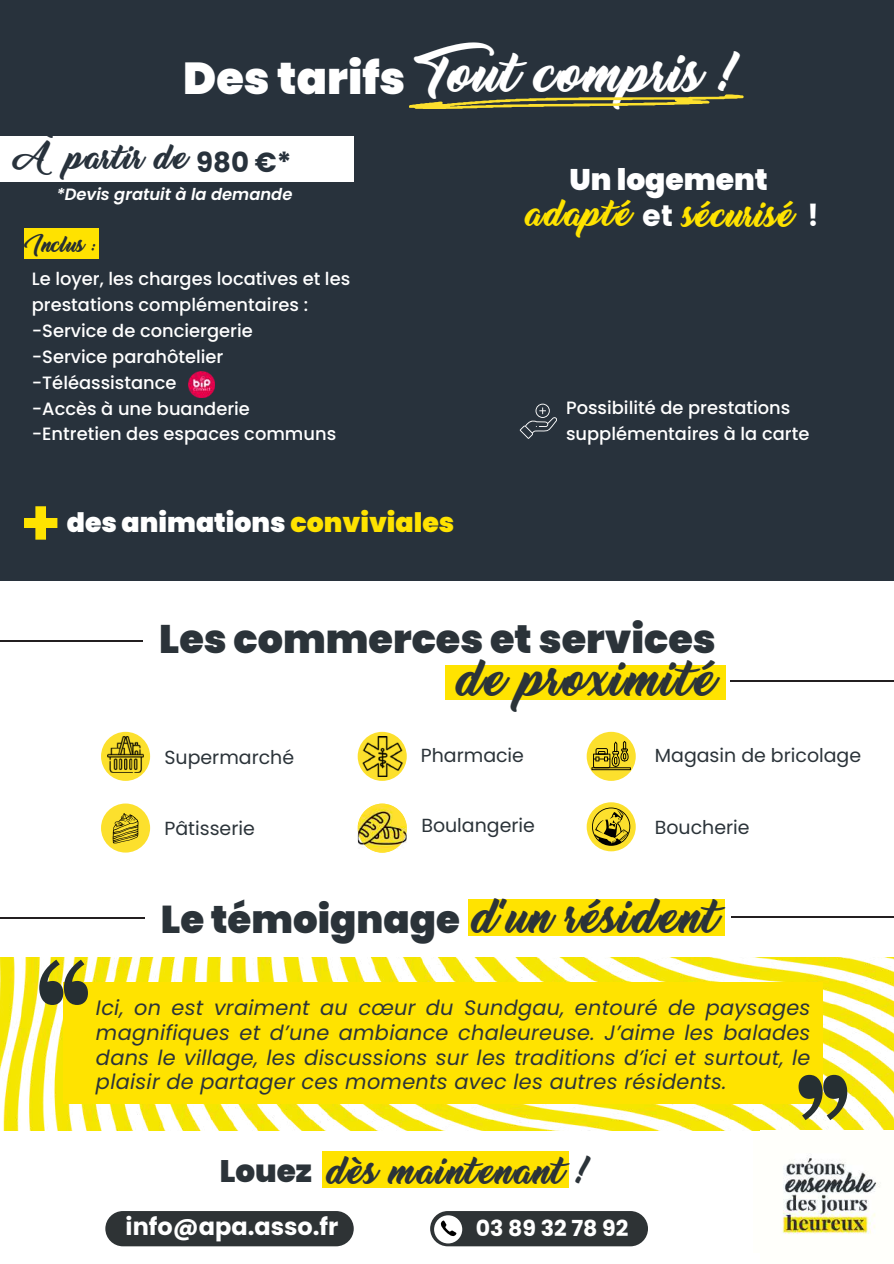
<style>
.page{position:relative;width:894px;height:1264px;background:#fff}
.page>*{position:absolute;margin:0;border:0;box-sizing:border-box;transform-origin:0 0}
.t1{font:700 65.4px "Poppins";color:#ffe300}
.t2{font:44.7px "Thinking Of Betty";color:#fff}
.t3{font:900 44.7px "Poppins";color:#fff}
.t4{font:40.8px "Thinking Of Betty";color:#2b3339}
.t5{font:900 39.75px "Poppins";color:#2b3339}
.t6{font:900 38.7px "Poppins";color:#2b3339}
.t7{font:31.05px "Thinking Of Betty";color:#2b3339}
.t8{font:900 31.05px "Poppins";color:#2b3339}
.t9{font:29.7px "Thinking Of Betty";color:#ffe300}
.t10{font:900 29.7px "Poppins";color:#fff}
.t11{font:27.6px "Thinking Of Betty";color:#28323c}
.t12{font:900 26.85px "Poppins";color:#fff}
.t13{font:700 25.95px "Poppins";color:#fff}
.t14{font:700 24px "Poppins";color:#fff}
.t15{font:700 22.05px "Poppins";color:#fff}
.t16{font:italic 20.85px/24.6px "Poppins";letter-spacing:.015em;color:#2b3339;text-align:justify}
.t17{font:18.9px "Poppins";color:#2b3339}
.t18{font:500 17.85px/25.8px "Poppins";color:#fff}
.t19{font:17.85px "Thinking Of Betty";color:#262f33}
.t20{font:italic 600 16.35px "Poppins";color:#fff}
.s1{font-family:"Poppins";font-weight:700}
.s2{font-family:"Poppins";color:#fff}
.s3{color:#ffe300}
.s4{font-family:"Thinking Of Betty";font-weight:400}
</style>
<div class="page">
<div style="left:0;top:0;width:893px;height:580px;background:#28323c"></div>
<hr style="left:0;top:917px;width:144px;height:1px;background:#231f20">
<div style="left:467px;top:899px;width:257px;height:36px;background:#ffe300"></div>
<div style="left:586px;top:802px;width:49px;height:49px;background:#fce02d;border-radius:50%"></div>
<svg style="left:409px;top:94px;width:334px;height:15px"></svg>
<div style="left:445px;top:665px;width:280px;height:34px;background:#ffe300"></div>
<hr style="left:730px;top:680px;width:163px;height:1px;background:#231f20">
<hr style="left:730px;top:916px;width:163px;height:2px;background:#231f20">
<img style="left:0;top:957px;width:893px;height:173px">
<div style="left:63px;top:982px;width:759px;height:121px;background:#ffe300"></div>
<svg style="left:39px;top:959px;width:49px;height:45px"></svg>
<svg style="left:798px;top:1074px;width:49px;height:46px"></svg>
<img style="left:358px;top:803px;width:48px;height:49px">
<svg style="left:357px;top:731px;width:49px;height:50px"></svg>
<svg style="left:586px;top:731px;width:49px;height:50px"></svg>
<img style="left:782px;top:1158px;width:99px;height:77px">
<hr style="left:0;top:640px;width:143px;height:1px;background:#231f20">
<div style="left:101px;top:803px;width:49px;height:49px;background:#fce02d;border-radius:50%"></div>
<svg style="left:101px;top:731px;width:49px;height:50px"></svg>
<div style="left:0;top:136px;width:353px;height:45px;background:#fff"></div>
<div style="left:24px;top:228px;width:74px;height:30px;background:#ffe200"></div>
<img style="left:107px;top:736px;width:36px;height:36px">
<img style="left:362px;top:737px;width:40px;height:39px">
<div style="left:321px;top:1151px;width:247px;height:36px;background:#ffe200"></div>
<div style="left:105px;top:1210px;width:248px;height:36px;background:#2e3335;border-radius:18px"></div>
<div style="left:430px;top:1210px;width:217px;height:36px;background:#2e3335;border-radius:18px"></div>
<div style="left:434px;top:1215px;width:28px;height:28px;background:#fff;border-radius:50%"></div>
<svg style="left:440px;top:1220px;width:16px;height:17px"></svg>
<img style="left:188px;top:372px;width:26px;height:26px">
<svg style="left:519px;top:403px;width:37px;height:35px"></svg>
<hr style="left:591px;top:767px;width:39px;height:3px;background:#000">
<svg style="left:593px;top:741px;width:35px;height:27px"></svg>
<svg style="left:113px;top:813px;width:25px;height:30px"></svg>
<svg style="left:591px;top:807px;width:39px;height:38px"></svg>
<h2 class="t3" style="left:183px;top:47px;width:224px">Des tarifs</h2>
<h3 class="t11" style="left:23px;top:149px;width:270px">À partir de <span class="s1">980 €*</span></h3>
<p class="t20" style="left:56px;top:182px;width:237px">*Devis gratuit à la demande</p>
<p class="t19" style="left:29px;top:238px;width:67px">Inclus :</p>
<p class="t18" style="left:32px;top:266px;width:320px">Le loyer, les charges locatives et les prestations complémentaires : -Service de conciergerie<br>-Service parahôtelier -Téléassistance<br>-Accès à une buanderie<br>-Entretien des espaces communs</p>
<h2 class="t2" style="left:428px;top:59px;width:316px">Tout compris !</h2>
<h3 class="t10" style="left:569px;top:158px;width:200px">Un logement</h3>
<h3 class="t9" style="left:526px;top:205px;width:294px">adapté <span class="s2">et</span> sécurisé <span class="s2">!</span></h3>
<p class="t18" style="left:566px;top:395px;width:245px">Possibilité de prestations supplémentaires à la carte</p>
<h1 class="t1" style="left:20px;top:477px;width:43px">+</h1>
<p class="t12" style="left:67px;top:503px;width:389px">des animations <span class="s3">conviviales</span></p>
<h3 class="t5" style="left:159px;top:611px;width:558px">Les commerces et services</h3>
<h3 class="t4" style="left:457px;top:665px;width:263px">de proximité</h3>
<p class="t17" style="left:164px;top:744px;width:131px">Supermarché</p>
<p class="t17" style="left:420px;top:742px;width:105px">Pharmacie</p>
<p class="t17" style="left:654px;top:741px;width:208px">Magasin de bricolage</p>
<p class="t17" style="left:164px;top:815px;width:92px">Pâtisserie</p>
<p class="t17" style="left:421px;top:812px;width:115px">Boulangerie</p>
<p class="t17" style="left:654px;top:813px;width:96px">Boucherie</p>
<h3 class="t6" style="left:161px;top:892px;width:561px">Le témoignage <span class="s4">d’un résident</span></h3>
<p class="t16" style="left:96px;top:995px;width:715px">Ici, on est vraiment au cœur du Sundgau, entouré de paysages magnifiques et d’une ambiance chaleureuse. J’aime les balades dans le village, les discussions sur les traditions d’ici et surtout, le plaisir de partager ces moments avec les autres résidents.</p>
<h3 class="t7" style="left:327px;top:1160px;width:267px">dès maintenant !</h3>
<p class="t13" style="left:437px;top:1194px;width:180px">03 89 32 78 92</p>
<p class="t15" style="left:475px;top:1213px;width:154px">03 89 32 78 92</p>
<h3 class="t8" style="left:220px;top:1149px;width:94px">Louez</h3>
<p class="t14" style="left:126px;top:1209px;width:214px">info@apa.asso.fr</p>
</div>
